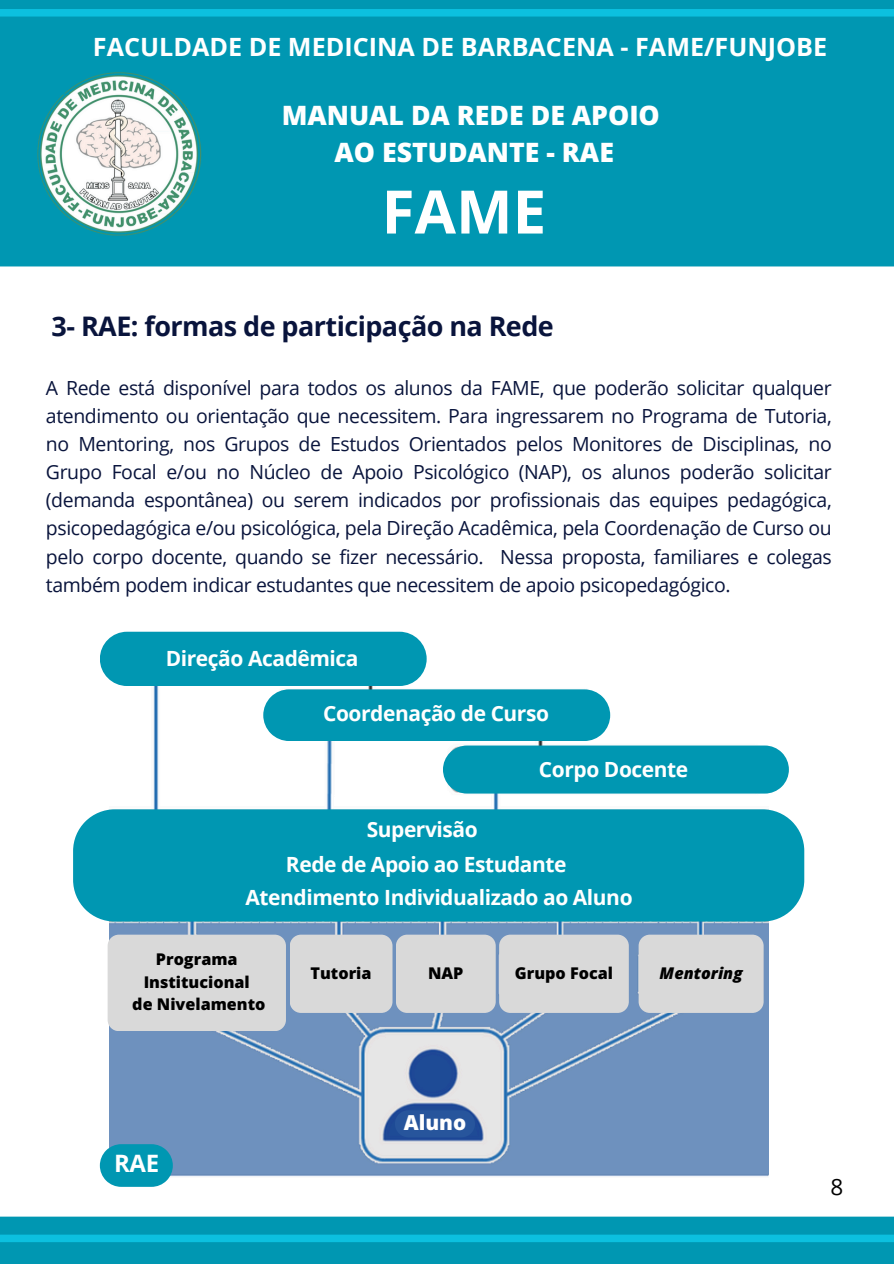
<style>
.page{position:relative;width:894px;height:1264px;background:#fff}
.page>*{position:absolute;margin:0;border:0;box-sizing:border-box;transform-origin:0 0}
.t1{font:700 60px "Open Sans";color:#fff}
.t2{font:700 27px "Open Sans";letter-spacing:-.02em;color:#09143c}
.t3{font:800 26.7px/37.2px "Open Sans";color:#fff;text-align:center}
.t4{font:700 25.2px "Open Sans";color:#fff}
.t5{font:700 24px "Open Sans";color:#fff}
.t6{font:22.5px "Open Sans";color:#000}
.t7{font:700 21px "Open Sans";letter-spacing:-.02em;color:#fff}
.t8{font:800 20.7px "Open Sans";color:#fff}
.t9{font:19.5px/28.2px "Open Sans";letter-spacing:-.02em;color:#09143c;text-align:justify}
.t10{font:800 16.2px/22.5px "Open Sans";color:#000;text-align:center}
.t11{font:italic 800 16.2px "Open Sans";color:#000}
</style>
<div class="page">
<div style="left:0;top:16px;width:893px;height:250px;background:#0097b2"></div>
<img style="left:18px;top:54px;width:194px;height:198px">
<svg style="left:0;top:0;width:893px;height:16px;background:#05a8c5"></svg>
<svg style="left:0;top:1216px;width:893px;height:47px;background:#059eba"></svg>
<img style="left:109px;top:647px;width:659px;height:529px">
<svg style="left:100px;top:1144px;width:73px;height:42px;background:#189eb8"></svg>
<div style="left:73px;top:809px;width:730px;height:112px;background:#0097b2"></div>
<div style="left:100px;top:631px;width:326px;height:55px;background:#0097b2;border-radius:27px"></div>
<svg style="left:263px;top:689px;width:525px;height:104px"></svg>
<div style="left:108px;top:934px;width:178px;height:97px;background:#d9d9d9;border-radius:11px"></div>
<div style="left:290px;top:934px;width:102px;height:78px;background:#d9d9d9;border-radius:11px"></div>
<div style="left:396px;top:934px;width:99px;height:78px;background:#d9d9d9;border-radius:11px"></div>
<div style="left:499px;top:934px;width:129px;height:78px;background:#d9d9d9;border-radius:11px"></div>
<div style="left:638px;top:934px;width:125px;height:78px;background:#d9d9d9;border-radius:11px"></div>
<div style="left:395px;top:1110px;width:80px;height:27px;background:#27559c"></div>
<p class="t4" style="left:93px;top:29px;width:735px">FACULDADE DE MEDICINA DE BARBACENA - FAME/FUNJOBE</p>
<h4 class="t3" style="left:281px;top:96px;width:379px">MANUAL DA REDE DE APOIO<br>AO ESTUDANTE - RAE</h4>
<p class="t1" style="left:381px;top:169px;width:166px">FAME</p>
<p class="t2" style="left:52px;top:307px;width:503px">3- RAE: formas de participação na Rede</p>
<p class="t9" style="left:46px;top:373px;width:787px">A Rede está disponível para todos os alunos da FAME, que poderão solicitar qualquer atendimento ou orientação que necessitem. Para ingressarem no Programa de Tutoria, no Mentoring, nos Grupos de Estudos Orientados pelos Monitores de Disciplinas, no Grupo Focal e/ou no Núcleo de Apoio Psicológico (NAP), os alunos poderão solicitar (demanda espontânea) ou serem indicados por profissionais das equipes pedagógica, psicopedagógica e/ou psicológica, pela Direção Acadêmica, pela Coordenação de Curso ou pelo corpo docente, quando se fizer necessário. Nessa proposta, familiares e colegas também podem indicar estudantes que necessitem de apoio psicopedagógico.</p>
<h3 class="t7" style="left:166px;top:643px;width:194px">Direção Acadêmica</h3>
<h6 class="t7" style="left:323px;top:699px;width:227px">Coordenação de Curso</h6>
<h5 class="t7" style="left:538px;top:754px;width:151px">Corpo Docente</h5>
<p class="t7" style="left:366px;top:815px;width:112px">Supervisão</p>
<h2 class="t7" style="left:286px;top:849px;width:282px">Rede de Apoio ao Estudante</h2>
<h1 class="t7" style="left:245px;top:882px;width:388px">Atendimento Individualizado ao Aluno</h1>
<p class="t10" style="left:144px;top:947px;width:108px">Programa<br>Institucional</p>
<h5 class="t10" style="left:132px;top:992px;width:135px">de Nivelamento</h5>
<h2 class="t5" style="left:114px;top:1146px;width:46px">RAE</h2>
<h5 class="t10" style="left:310px;top:961px;width:62px">Tutoria</h5>
<h5 class="t10" style="left:428px;top:961px;width:37px">NAP</h5>
<h5 class="t10" style="left:514px;top:961px;width:100px">Grupo Focal</h5>
<h5 class="t11" style="left:659px;top:961px;width:84px">Mentoring</h5>
<p class="t8" style="left:403px;top:1107px;width:64px">Aluno</p>
<h5 class="t6" style="left:830px;top:1170px;width:14px">8</h5>
</div>
